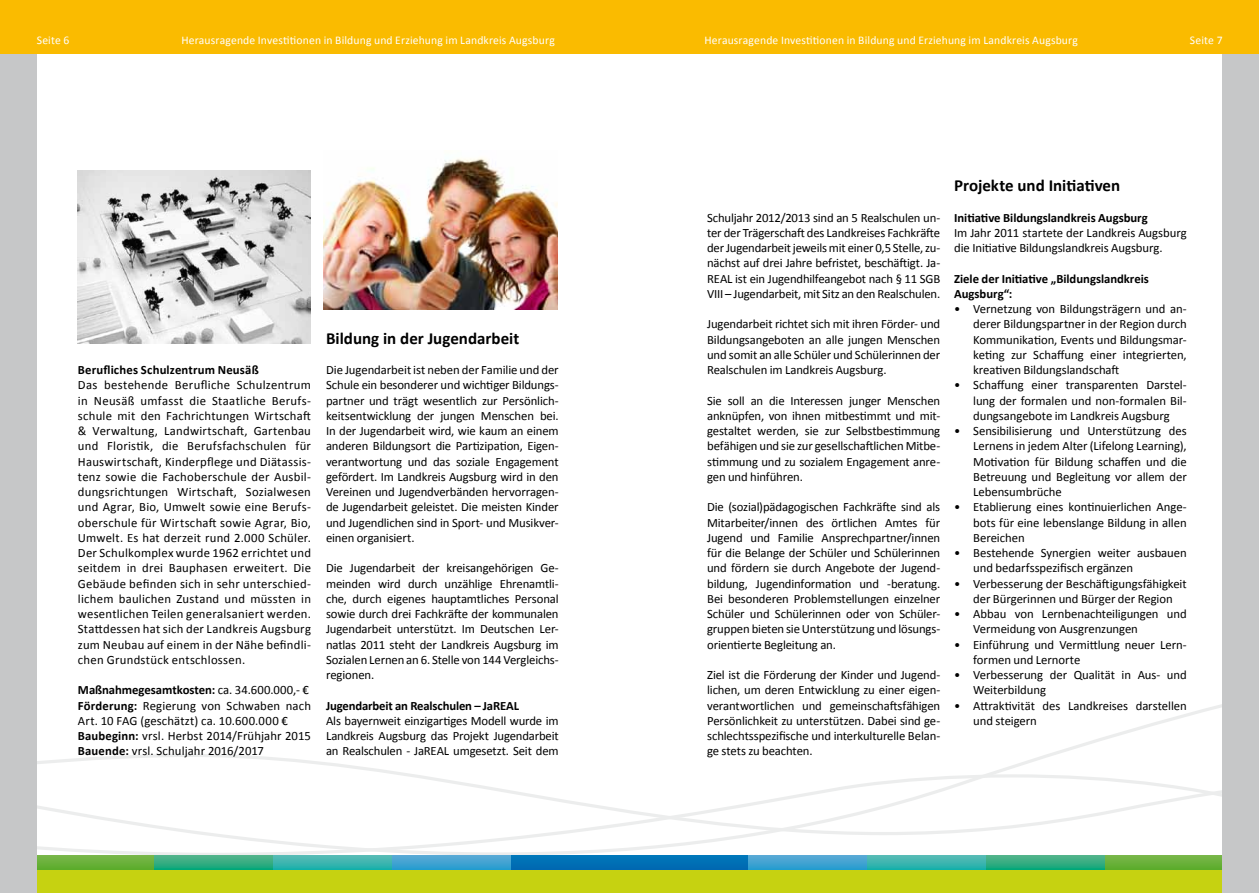
<style>
.page{position:relative;width:1259px;height:893px;background:#fff}
.page>*{position:absolute;margin:0;border:0;box-sizing:border-box;transform-origin:0 0}
.t1{font:700 16.95px "Calibri";color:#000}
.t2{font:12.75px/15.3px "Calibri";letter-spacing:-.01em;color:#000;text-align:justify}
.t3{font:700 12.75px/15.3px "Calibri";color:#000}
.t4{font:11.7px "Calibri";letter-spacing:.01em;color:#fff}
.s1{font-weight:700}
</style>
<div class="page">
<svg style="left:37px;top:704px;width:1185px;height:189px"></svg>
<div style="left:630px;top:869px;width:629px;height:24px;background:#c6d211"></div>
<div style="left:629px;top:856px;width:119px;height:13px;background:#0070b5"></div>
<svg style="left:748px;top:856px;width:119px;height:13px;background:#40a3d1"></svg>
<svg style="left:867px;top:856px;width:120px;height:13px;background:#3bb5af"></svg>
<svg style="left:987px;top:856px;width:119px;height:13px;background:#33ad81"></svg>
<svg style="left:1106px;top:856px;width:116px;height:13px;background:#6ab13a"></svg>
<div style="left:1222px;top:0;width:37px;height:893px;background:#c6c7c8"></div>
<div style="left:629px;top:0;width:630px;height:53px;background:#fabb00"></div>
<div style="left:0;top:869px;width:629px;height:24px;background:#c6d211"></div>
<div style="left:510px;top:856px;width:119px;height:13px;background:#0070b5"></div>
<svg style="left:391px;top:856px;width:119px;height:13px;background:#40a3d1"></svg>
<svg style="left:272px;top:856px;width:119px;height:13px;background:#3bb5af"></svg>
<svg style="left:153px;top:856px;width:119px;height:13px;background:#33ad81"></svg>
<svg style="left:37px;top:856px;width:116px;height:13px;background:#6ab13a"></svg>
<div style="left:0;top:0;width:37px;height:893px;background:#c6c7c8"></div>
<div style="left:0;top:0;width:630px;height:53px;background:#fabb00"></div>
<img style="left:324px;top:158px;width:233px;height:151px">
<img style="left:78px;top:171px;width:232px;height:173px">
<p class="t4" style="left:37px;top:33px;width:34px">Seite 6</p>
<p class="t4" style="left:181px;top:33px;width:375px">Herausragende Investitionen in Bildung und Erziehung im Landkreis Augsburg</p>
<p class="t3" style="left:78px;top:362px;width:182px">Berufliches Schulzentrum Neusäß</p>
<p class="t2" style="left:78px;top:378px;width:235px">Das bestehende Berufliche Schulzentrum in Neusäß umfasst die Staatliche Berufs&shy;schule mit den Fachrichtungen Wirtschaft &amp; Verwaltung, Landwirtschaft, Gartenbau und Floristik, die Berufsfachschulen für Hauswirtschaft, Kinderpflege und Diätassis&shy;tenz sowie die Fachoberschule der Ausbil&shy;dungsrichtungen Wirtschaft, Sozialwesen und Agrar, Bio, Umwelt sowie eine Berufs&shy;oberschule für Wirtschaft sowie Agrar, Bio, Umwelt. Es hat derzeit rund 2.000 Schüler.<br>Der Schulkomplex wurde 1962 errichtet und seitdem in drei Bauphasen erweitert. Die Gebäude befinden sich in sehr unterschied&shy;lichem baulichen Zustand und müssten in wesentlichen Teilen generalsaniert werden.<br>Stattdessen hat sich der Landkreis Augsburg zum Neubau auf einem in der Nähe befindli&shy;chen Grundstück entschlossen.</p>
<p class="t2" style="left:78px;top:683px;width:235px;text-align:left"><span class="s1">Maßnahmegesamtkosten:</span> ca. 34.600.000,- € <span class="s1">Förderung:</span> Regierung von Schwaben nach Art. 10 FAG (geschätzt) ca. 10.600.000 € <span class="s1">Baubeginn:</span> vrsl. Herbst 2014/Frühjahr 2015<br><span class="s1">Bauende:</span> vrsl. Schuljahr 2016/2017</p>
<h1 class="t1" style="left:326px;top:327px;width:195px">Bildung in der Jugendarbeit</h1>
<p class="t2" style="left:326px;top:362px;width:234px">Die Jugendarbeit ist neben der Familie und der Schule ein besonderer und wichtiger Bildungs&shy;partner und trägt wesentlich zur Persönlich&shy;keitsentwicklung der jungen Menschen bei.<br>In der Jugendarbeit wird, wie kaum an einem anderen Bildungsort die Partizipation, Eigen&shy;verantwortung und das soziale Engagement gefördert. Im Landkreis Augsburg wird in den Vereinen und Jugendverbänden hervorragen&shy;de Jugendarbeit geleistet. Die meisten Kinder und Jugendlichen sind in Sport- und Musikver&shy;einen organisiert.</p>
<p class="t2" style="left:326px;top:561px;width:234px">Die Jugendarbeit der kreisangehörigen Ge&shy;meinden wird durch unzählige Ehrenamtli&shy;che, durch eigenes hauptamtliches Personal sowie durch drei Fachkräfte der kommunalen Jugendarbeit unterstützt. Im Deutschen Ler&shy;natlas 2011 steht der Landkreis Augsburg im Sozialen Lernen an 6. Stelle von 144 Vergleichs&shy;regionen.</p>
<p class="t3" style="left:326px;top:698px;width:175px">Jugendarbeit an Realschulen – JaREAL</p>
<p class="t2" style="left:326px;top:713px;width:234px">Als bayernweit einzigartiges Modell wurde im Landkreis Augsburg das Projekt Jugendarbeit an Realschulen - JaREAL umgesetzt. Seit dem</p>
<p class="t4" style="left:704px;top:33px;width:375px">Herausragende Investitionen in Bildung und Erziehung im Landkreis Augsburg</p>
<p class="t4" style="left:1190px;top:33px;width:34px">Seite 7</p>
<p class="t2" style="left:707px;top:210px;width:235px">Schuljahr 2012/2013 sind an 5 Realschulen un&shy;ter der Trägerschaft des Landkreises Fachkräfte der Jugendarbeit jeweils mit einer 0,5 Stelle, zu&shy;nächst auf drei Jahre befristet, beschäftigt. Ja-REAL ist ein Jugendhilfeangebot nach § 11 SGB VIII – Jugendarbeit, mit Sitz an den Realschulen.</p>
<p class="t2" style="left:707px;top:317px;width:235px">Jugendarbeit richtet sich mit ihren Förder- und Bildungsangeboten an alle jungen Menschen und somit an alle Schüler und Schülerinnen der Realschulen im Landkreis Augsburg.</p>
<p class="t2" style="left:707px;top:393px;width:235px">Sie soll an die Interessen junger Menschen anknüpfen, von ihnen mitbestimmt und mit&shy;gestaltet werden, sie zur Selbstbestimmung befähigen und sie zur gesellschaftlichen Mitbe&shy;stimmung und zu sozialem Engagement anre&shy;gen und hinführen.</p>
<p class="t2" style="left:707px;top:500px;width:235px">Die (sozial)pädagogischen Fachkräfte sind als Mitarbeiter/innen des örtlichen Amtes für Jugend und Familie Ansprechpartner/innen für die Belange der Schüler und Schülerinnen und fördern sie durch Angebote der Jugend&shy;bildung, Jugendinformation und -beratung.<br>Bei besonderen Problemstellungen einzelner Schüler und Schülerinnen oder von Schüler&shy;gruppen bieten sie Unterstützung und lösungs&shy;orientierte Begleitung an.</p>
<p class="t2" style="left:707px;top:667px;width:235px">Ziel ist die Förderung der Kinder und Jugend&shy;lichen, um deren Entwicklung zu einer eigen&shy;verantwortlichen und gemeinschaftsfähigen Persönlichkeit zu unterstützen. Dabei sind ge&shy;schlechtsspezifische und interkulturelle Belan&shy;ge stets zu beachten.</p>
<h1 class="t1" style="left:954px;top:175px;width:168px">Projekte und Initiativen</h1>
<p class="t3" style="left:954px;top:210px;width:195px">Initiative Bildungslandkreis Augsburg</p>
<p class="t2" style="left:954px;top:225px;width:234px">Im Jahr 2011 startete der Landkreis Augsburg die Initiative Bildungslandkreis Augsburg.</p>
<p class="t3" style="left:954px;top:271px;width:196px">Ziele der Initiative „Bildungslandkreis<br>Augsburg“:</p>
<p class="t2" style="left:973px;top:301px;width:215px;text-indent:-19px">• Vernetzung von Bildungsträgern und an&shy;derer Bildungspartner in der Region durch Kommunikation, Events und Bildungsmar&shy;keting zur Schaffung einer integrierten, kreativen Bildungslandschaft</p>
<p class="t2" style="left:973px;top:378px;width:215px;text-indent:-19px">• Schaffung einer transparenten Darstel&shy;lung der formalen und non-formalen Bil&shy;dungsangebote im Landkreis Augsburg</p>
<p class="t2" style="left:973px;top:423px;width:215px;text-indent:-19px">• Sensibilisierung und Unterstützung des Lernens in jedem Alter (Lifelong Learning), Motivation für Bildung schaffen und die Betreuung und Begleitung vor allem der Lebensumbrüche</p>
<p class="t2" style="left:973px;top:500px;width:215px;text-indent:-19px">• Etablierung eines kontinuierlichen Ange&shy;bots für eine lebenslange Bildung in allen Bereichen</p>
<p class="t2" style="left:973px;top:545px;width:215px;text-indent:-19px">• Bestehende Synergien weiter ausbauen und bedarfsspezifisch ergänzen</p>
<p class="t2" style="left:954px;top:576px;width:234px;text-align:center">• Verbesserung der Beschäftigungsfähigkeit der Bürgerinnen und Bürger der Region</p>
<p class="t2" style="left:973px;top:606px;width:215px;text-indent:-19px">• Abbau von Lernbenachteiligungen und<br>Vermeidung von Ausgrenzungen</p>
<p class="t2" style="left:973px;top:637px;width:215px;text-indent:-19px">• Einführung und Vermittlung neuer Lern&shy;formen und Lernorte</p>
<p class="t2" style="left:973px;top:667px;width:215px;text-indent:-19px">• Verbesserung der Qualität in Aus- und<br>Weiterbildung</p>
<p class="t2" style="left:973px;top:698px;width:215px;text-indent:-19px">• Attraktivität des Landkreises darstellen und steigern</p>
</div>
